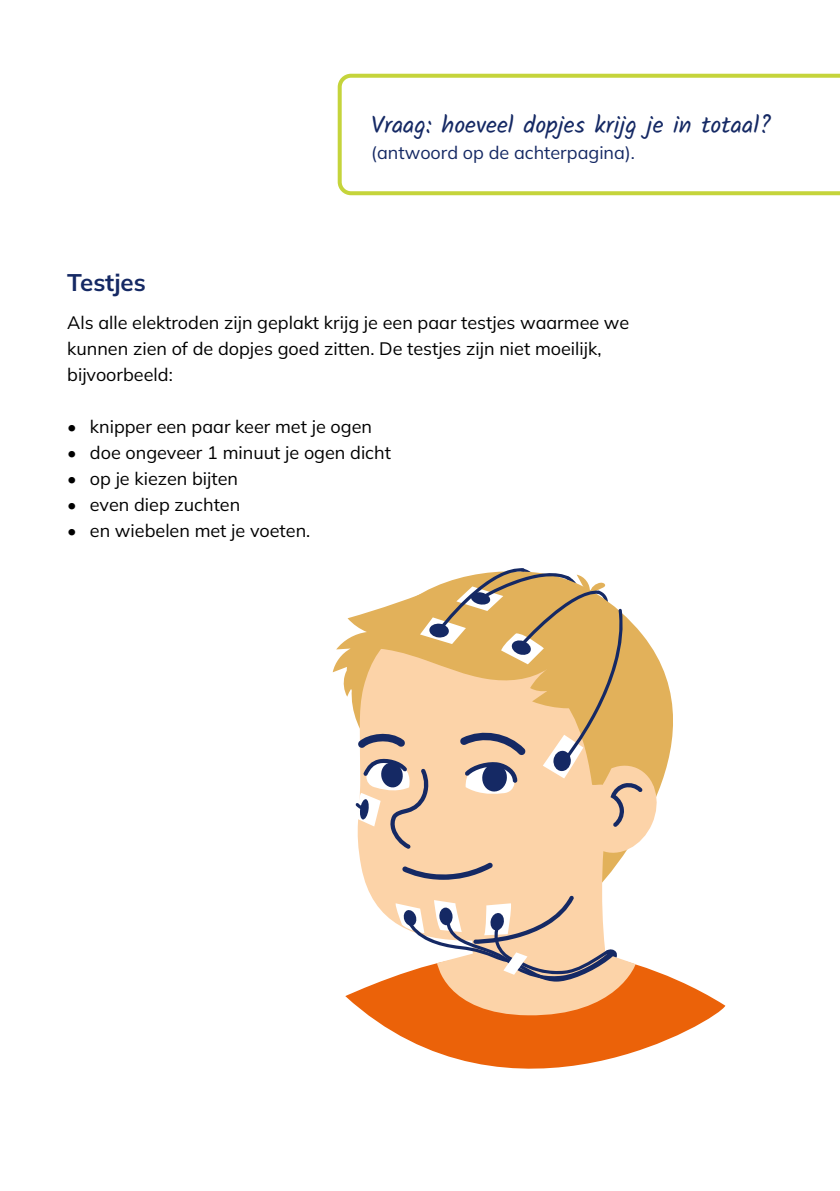
<style>
.page{position:relative;width:840px;height:1191px;background:#fff}
.page>*{position:absolute;margin:0;border:0;box-sizing:border-box;transform-origin:0 0}
.Quote-Kalam{font:24px "Kalam";color:#152964}
.H3_Tussenkop{font:700 24px "Mulish";color:#152964}
.P_Basistekst{font:18px/26px "Mulish";color:#000}
.P_Basistekst-2{font:18px "Mulish";color:#152964}
</style>
<div class="page">
<svg style="left:369px;top:973px;width:356px;height:96px;fill:#eb6209"></svg>
<svg style="left:661px;top:665px;width:12px;height:119px"></svg>
<svg style="left:332px;top:568px;width:329px;height:448px"></svg>
<svg style="left:337px;top:74px;width:502px;height:121px"></svg>
<p class="Quote-Kalam" style="left:371px;top:108px;width:401px">Vraag: hoeveel dopjes krijg je in totaal?</p>
<p class="P_Basistekst-2" style="left:371px;top:140px;width:265px">(antwoord op de achterpagina).</p>
<h3 class="H3_Tussenkop" style="left:67px;top:266px;width:80px">Testjes</h3>
<p class="P_Basistekst" style="left:67px;top:308px;width:563px">Als alle elektroden zijn geplakt krijg je een paar testjes waarmee we kunnen zien of de dopjes goed zitten. De testjes zijn niet moeilijk, bijvoorbeeld:</p>
<p class="P_Basistekst" style="left:67px;top:412px;width:306px">• knipper een paar keer met je ogen</p>
<p class="P_Basistekst" style="left:67px;top:438px;width:325px">• doe ongeveer 1 minuut je ogen dicht</p>
<p class="P_Basistekst" style="left:67px;top:464px;width:172px">• op je kiezen bijten</p>
<p class="P_Basistekst" style="left:67px;top:490px;width:174px">• even diep zuchten</p>
<p class="P_Basistekst" style="left:67px;top:516px;width:244px">• en wiebelen met je voeten.</p>
</div>
